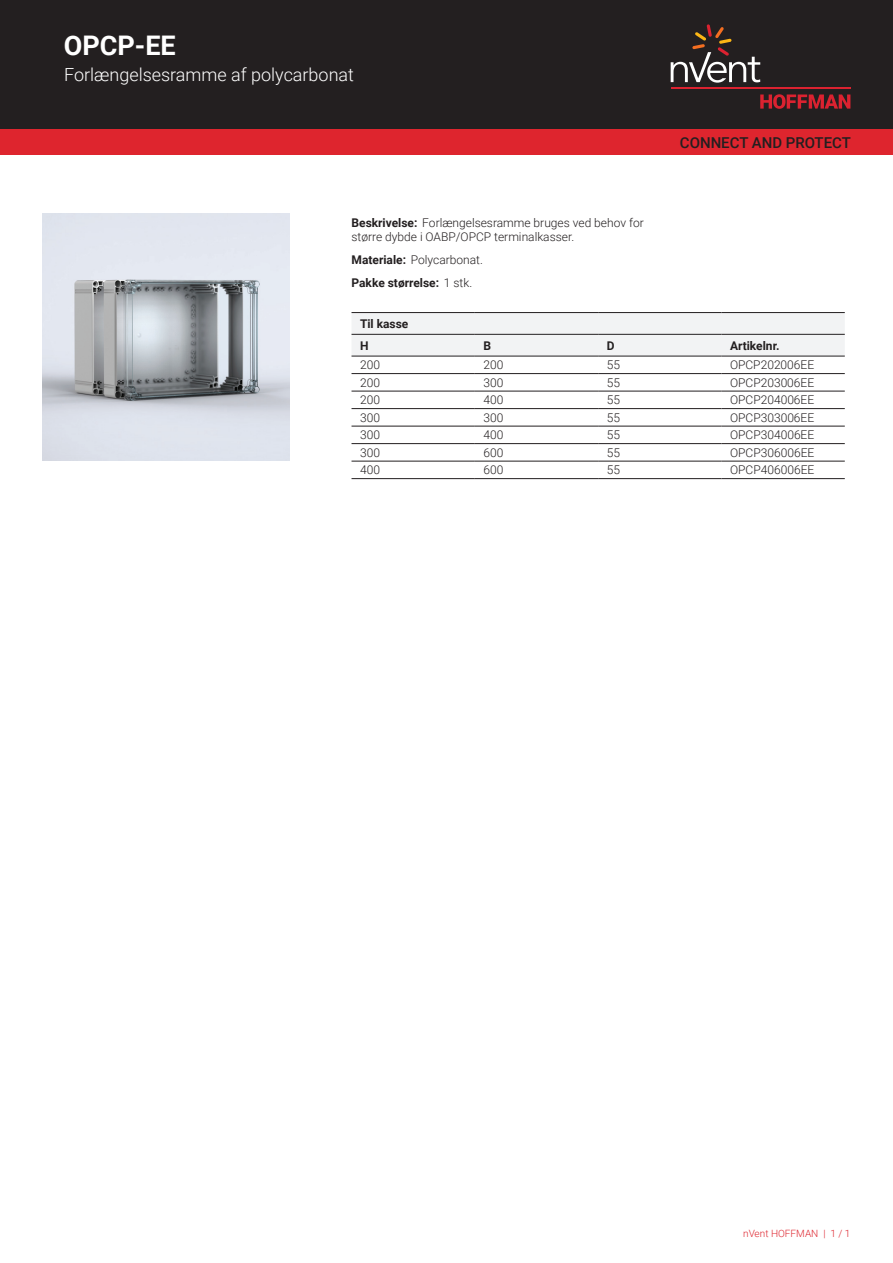
<style>
.page{position:relative;width:893px;height:1263px;background:#fff}
.page>*{position:absolute;margin:0;border:0;box-sizing:border-box;transform-origin:0 0}
.t1{font:700 27px "Roboto";color:#fff}
.t2{font:300 18px "Roboto";color:#fff}
.t3{font:500 15px "Roboto";color:#231f20}
.t4{font:300 12px/14.4px "Roboto";color:#231f20}
.t5{font:700 12px/23px "Roboto";color:#231f20}
.t6{font:300 10.05px "Roboto";color:#de252e}
.s1{font-weight:700}
.s2{font-weight:300}
</style>
<div class="page">
<div style="left:0;top:0;width:893px;height:129px;background:#231f20"></div>
<svg style="left:760px;top:94px;width:90px;height:15px"></svg>
<hr style="left:671px;top:88px;width:179px;height:1px;background:#db2230">
<svg style="left:671px;top:24px;width:89px;height:59px"></svg>
<div style="left:0;top:129px;width:893px;height:26px;background:#de252e"></div>
<svg style="left:351px;top:313px;width:494px;height:43px"></svg>
<hr style="left:351px;top:312px;width:124px;height:1px;background:#231f20">
<hr style="left:475px;top:312px;width:123px;height:1px;background:#231f20">
<hr style="left:598px;top:312px;width:123px;height:1px;background:#231f20">
<hr style="left:721px;top:312px;width:124px;height:1px;background:#231f20">
<hr style="left:351px;top:373px;width:124px;height:1px;background:#231f20">
<hr style="left:475px;top:373px;width:123px;height:1px;background:#231f20">
<hr style="left:598px;top:373px;width:123px;height:1px;background:#231f20">
<hr style="left:721px;top:373px;width:124px;height:1px;background:#231f20">
<hr style="left:351px;top:391px;width:124px;height:1px;background:#231f20">
<hr style="left:475px;top:391px;width:123px;height:1px;background:#231f20">
<hr style="left:598px;top:391px;width:123px;height:1px;background:#231f20">
<hr style="left:721px;top:391px;width:124px;height:1px;background:#231f20">
<hr style="left:351px;top:408px;width:124px;height:1px;background:#231f20">
<hr style="left:475px;top:408px;width:123px;height:1px;background:#231f20">
<hr style="left:598px;top:408px;width:123px;height:1px;background:#231f20">
<hr style="left:721px;top:408px;width:124px;height:1px;background:#231f20">
<hr style="left:351px;top:426px;width:124px;height:1px;background:#231f20">
<hr style="left:475px;top:426px;width:123px;height:1px;background:#231f20">
<hr style="left:598px;top:426px;width:123px;height:1px;background:#231f20">
<hr style="left:721px;top:426px;width:124px;height:1px;background:#231f20">
<hr style="left:351px;top:443px;width:124px;height:1px;background:#231f20">
<hr style="left:475px;top:443px;width:123px;height:1px;background:#231f20">
<hr style="left:598px;top:443px;width:123px;height:1px;background:#231f20">
<hr style="left:721px;top:443px;width:124px;height:1px;background:#231f20">
<hr style="left:351px;top:461px;width:124px;height:1px;background:#231f20">
<hr style="left:475px;top:461px;width:123px;height:1px;background:#231f20">
<hr style="left:598px;top:461px;width:123px;height:1px;background:#231f20">
<hr style="left:721px;top:461px;width:124px;height:1px;background:#231f20">
<hr style="left:351px;top:478px;width:124px;height:1px;background:#231f20">
<hr style="left:475px;top:478px;width:123px;height:1px;background:#231f20">
<hr style="left:598px;top:478px;width:123px;height:1px;background:#231f20">
<hr style="left:721px;top:478px;width:124px;height:1px;background:#231f20">
<hr style="left:351px;top:334px;width:124px;height:1px;background:#231f20">
<hr style="left:475px;top:334px;width:123px;height:1px;background:#231f20">
<hr style="left:598px;top:334px;width:123px;height:1px;background:#231f20">
<hr style="left:721px;top:334px;width:124px;height:1px;background:#231f20">
<hr style="left:351px;top:356px;width:124px;height:1px;background:#231f20">
<hr style="left:475px;top:356px;width:123px;height:1px;background:#231f20">
<hr style="left:598px;top:356px;width:123px;height:1px;background:#231f20">
<hr style="left:721px;top:356px;width:124px;height:1px;background:#231f20">
<img style="left:43px;top:213px;width:246px;height:247px">
<h1 class="t1" style="left:64px;top:27px;width:113px">OPCP-EE</h1>
<h2 class="t2" style="left:64px;top:62px;width:291px">Forlængelsesramme af polycarbonat</h2>
<p class="t3" style="left:680px;top:132px;width:173px">CONNECT AND PROTECT</p>
<p class="t4" style="left:351px;top:215px;width:294px"><span class="s1">Beskrivelse:</span> Forlængelsesramme bruges ved behov for større dybde i OABP/OPCP terminalkasser.</p>
<p class="t5" style="left:351px;top:248px;width:133px">Materiale: <span class="s2">Polycarbonat.<br></span>Pakke størrelse: <span class="s2">1 stk.</span></p>
<p class="t5" style="left:360px;top:312px;width:50px;line-height:21.8px">Til kasse<br>H</p>
<p class="t5" style="left:483px;top:333px;width:9px">B</p>
<p class="t5" style="left:607px;top:333px;width:9px">D</p>
<p class="t5" style="left:730px;top:333px;width:51px">Artikelnr.</p>
<p class="t4" style="left:360px;top:357px;width:21px">200</p>
<p class="t4" style="left:483px;top:357px;width:21px">200</p>
<p class="t4" style="left:607px;top:357px;width:15px">55</p>
<p class="t4" style="left:730px;top:357px;width:86px">OPCP202006EE</p>
<p class="t4" style="left:360px;top:375px;width:21px">200</p>
<p class="t4" style="left:483px;top:375px;width:21px">300</p>
<p class="t4" style="left:607px;top:375px;width:15px">55</p>
<p class="t4" style="left:730px;top:375px;width:86px">OPCP203006EE</p>
<p class="t4" style="left:360px;top:392px;width:21px">200</p>
<p class="t4" style="left:483px;top:392px;width:21px">400</p>
<p class="t4" style="left:607px;top:392px;width:15px">55</p>
<p class="t4" style="left:730px;top:392px;width:86px">OPCP204006EE</p>
<p class="t4" style="left:360px;top:410px;width:21px">300</p>
<p class="t4" style="left:483px;top:410px;width:21px">300</p>
<p class="t4" style="left:607px;top:410px;width:15px">55</p>
<p class="t4" style="left:730px;top:410px;width:86px">OPCP303006EE</p>
<p class="t4" style="left:360px;top:427px;width:21px">300</p>
<p class="t4" style="left:483px;top:427px;width:21px">400</p>
<p class="t4" style="left:607px;top:427px;width:15px">55</p>
<p class="t4" style="left:730px;top:427px;width:86px">OPCP304006EE</p>
<p class="t4" style="left:360px;top:445px;width:21px">300</p>
<p class="t4" style="left:483px;top:445px;width:21px">600</p>
<p class="t4" style="left:607px;top:445px;width:15px">55</p>
<p class="t4" style="left:730px;top:445px;width:86px">OPCP306006EE</p>
<p class="t4" style="left:360px;top:462px;width:21px">400</p>
<p class="t4" style="left:483px;top:462px;width:21px">600</p>
<p class="t4" style="left:607px;top:462px;width:15px">55</p>
<p class="t4" style="left:730px;top:462px;width:86px">OPCP406006EE</p>
<p class="t6" style="left:743px;top:1226px;width:109px">nVent HOFFMAN | 1 / 1</p>
</div>
